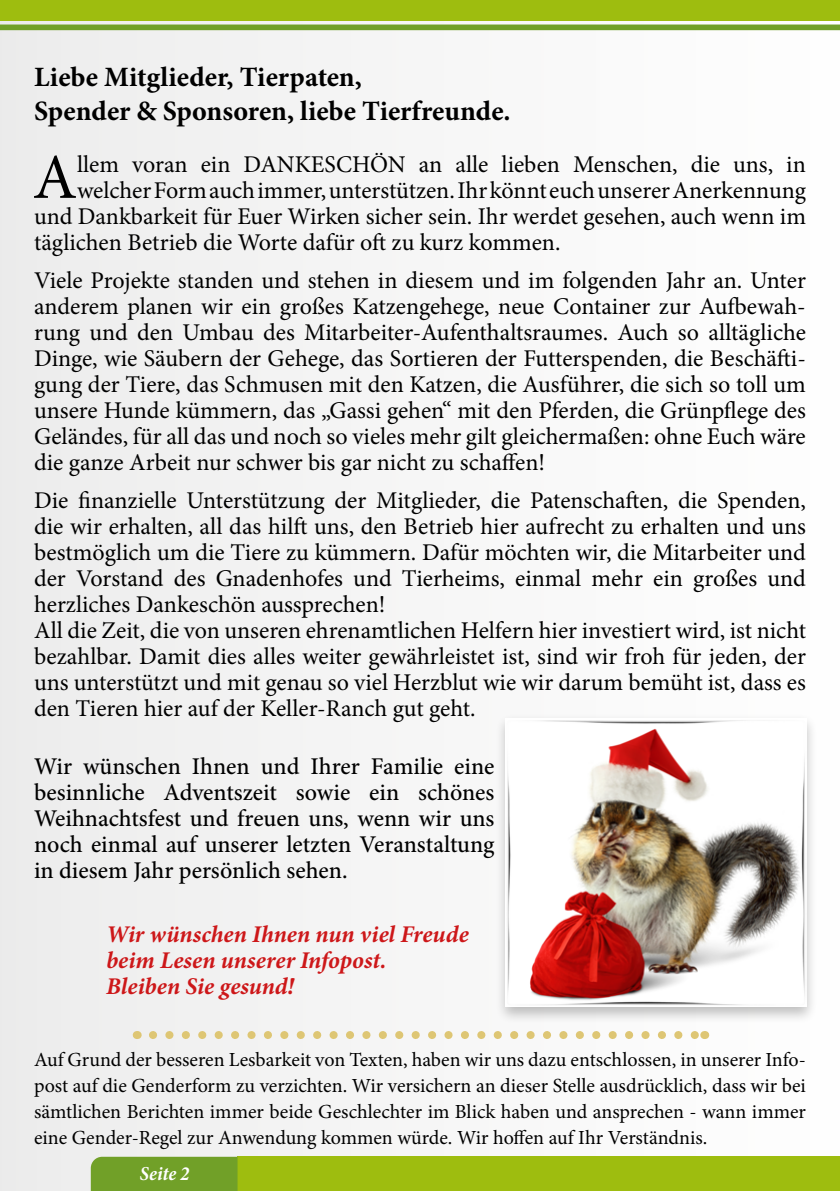
<style>
.page{position:relative;width:840px;height:1191px;background:#fff}
.page>*{position:absolute;margin:0;border:0;box-sizing:border-box;transform-origin:0 0}
.t1{font:64px "Minion Pro";color:#000}
.t2{font:700 28px/34px "Minion Pro";color:#000}
.t3{font:24px/26px "Minion Pro";color:#000;text-align:justify}
.t4{font:500 24px/26px "Minion Pro";color:#000;text-align:justify}
.t5{font:italic 700 24px/26px "Minion Pro";color:#cd1719}
.t6{font:20px/26px "Minion Pro";letter-spacing:-.005em;color:#000;text-align:justify}
.t7{font:italic 700 condensed 20px "Minion Pro";letter-spacing:.005em;color:#fff}
</style>
<div class="page">
<div style="left:0;top:0;width:839px;height:1191px;background:#f5f5f5"></div>
<div style="left:237px;top:1156px;width:602px;height:35px;background:#9ebd0f"></div>
<div style="left:91px;top:1156px;width:146px;height:35px;background:#71a028"></div>
<div style="left:0;top:25px;width:839px;height:5px;background:#71a028"></div>
<div style="left:0;top:0;width:839px;height:21px;background:#9ebd0f"></div>
<div style="left:494px;top:713px;width:323px;height:311px;background:#000;opacity:.25"></div>
<img style="left:505px;top:719px;width:301px;height:288px">
<svg style="left:153px;top:1031px;width:542px;height:8px"></svg>
<p class="t2" style="left:34px;top:59px;width:477px">Liebe Mitglieder, Tierpaten,<br>Spender &amp; Sponsoren, liebe Tierfreunde.</p>
<h1 class="t1" style="left:33px;top:134px;width:46px">A</h1>
<p class="t3" style="left:77px;top:151px;width:730px">llem voran ein DANKESCHÖN an alle lieben Menschen, die uns, in</p>
<p class="t3" style="left:77px;top:177px;width:730px">welcher Form auch immer, unterstützen. Ihr könnt euch unserer Anerkennung</p>
<p class="t3" style="left:34px;top:203px;width:773px">und Dankbarkeit für Euer Wirken sicher sein. Ihr werdet gesehen, auch wenn im</p>
<p class="t3" style="left:34px;top:229px;width:527px">täglichen Betrieb die Worte dafür oft zu kurz kommen.</p>
<p class="t3" style="left:34px;top:267px;width:773px">Viele Projekte standen und stehen in diesem und im folgenden Jahr an. Unter anderem planen wir ein großes Katzengehege, neue Container zur Aufbewah&shy;rung und den Umbau des Mitarbeiter-Aufenthaltsraumes. Auch so alltägliche Dinge, wie Säubern der Gehege, das Sortieren der Futterspenden, die Beschäfti&shy;gung der Tiere, das Schmusen mit den Katzen, die Ausführer, die sich so toll um unsere Hunde kümmern, das „Gassi gehen“ mit den Pferden, die Grünpflege des Geländes, für all das und noch so vieles mehr gilt gleichermaßen: ohne Euch wäre die ganze Arbeit nur schwer bis gar nicht zu schaffen!</p>
<p class="t3" style="left:34px;top:487px;width:773px;text-align:left">Die finanzielle Unterstützung der Mitglieder, die Patenschaften, die Spenden, die wir erhalten, all das hilft uns, den Betrieb hier aufrecht zu erhalten und uns bestmöglich um die Tiere zu kümmern. Dafür möchten wir, die Mitarbeiter und der Vorstand des Gnadenhofes und Tierheims, einmal mehr ein großes und herzliches Dankeschön aussprechen!<br>All die Zeit, die von unseren ehrenamtlichen Helfern hier investiert wird, ist nicht bezahlbar. Damit dies alles weiter gewährleistet ist, sind wir froh für jeden, der uns unterstützt und mit genau so viel Herzblut wie wir darum bemüht ist, dass es den Tieren hier auf der Keller-Ranch gut geht.</p>
<p class="t4" style="left:34px;top:753px;width:461px">Wir wünschen Ihnen und Ihrer Familie eine besinnliche Adventszeit sowie ein schönes Weihnachtsfest und freuen uns, wenn wir uns noch einmal auf unserer letzten Veranstaltung in diesem Jahr persönlich sehen.</p>
<p class="t5" style="left:106px;top:921px;width:364px">Wir wünschen Ihnen nun viel Freude beim Lesen unserer Infopost.<br>Bleiben Sie gesund!</p>
<p class="t6" style="left:34px;top:1046px;width:773px">Auf Grund der besseren Lesbarkeit von Texten, haben wir uns dazu entschlossen, in unserer Info&shy;post auf die Genderform zu verzichten. Wir versichern an dieser Stelle ausdrücklich, dass wir bei sämtlichen Berichten immer beide Geschlechter im Blick haben und ansprechen - wann immer eine Gender-Regel zur Anwendung kommen würde. Wir hoffen auf Ihr Verständnis.</p>
<p class="t7" style="left:140px;top:1160px;width:51px">Seite 2</p>
</div>
